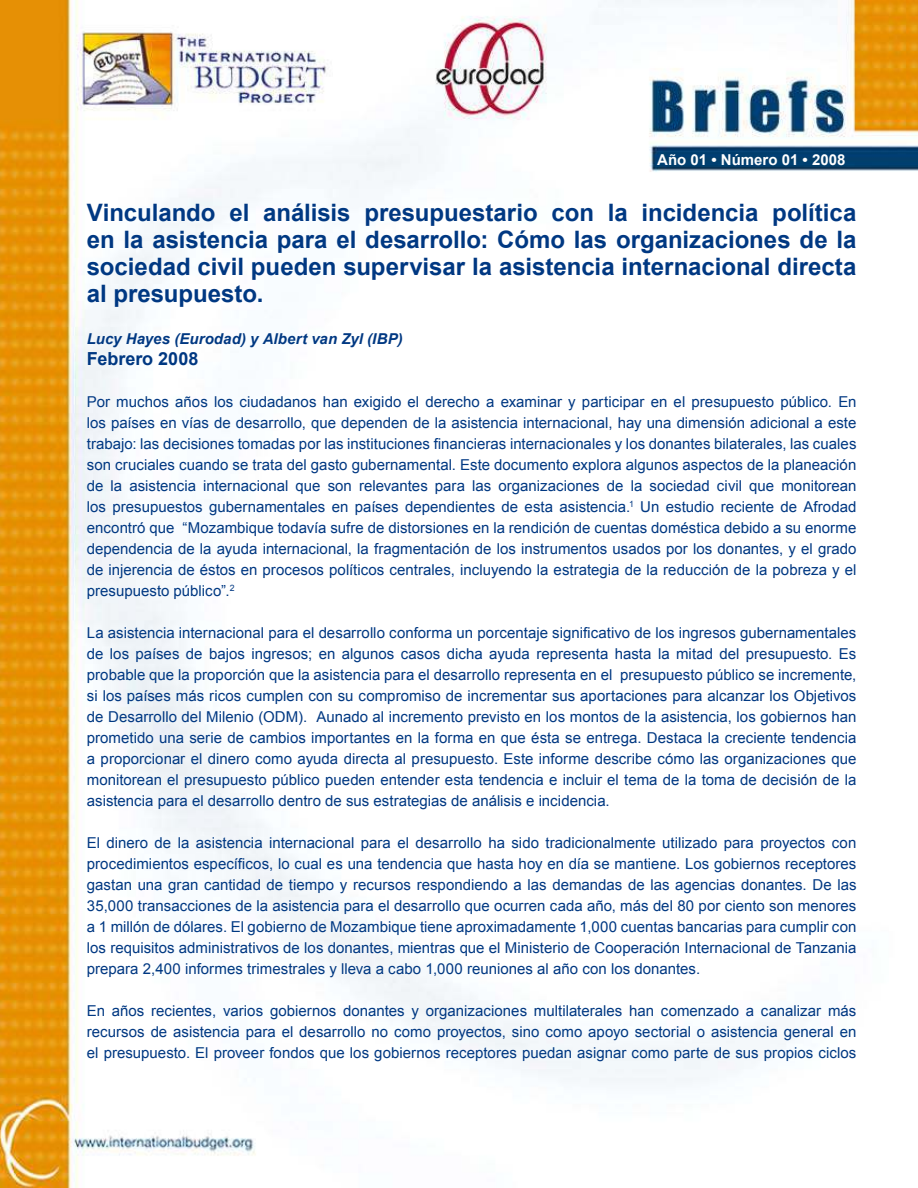
<style>
.page{position:relative;width:918px;height:1188px;background:#fff}
.page>*{position:absolute;margin:0;border:0;box-sizing:border-box;transform-origin:0 0}
.t1{font:700 24px/27px "Arial";color:#003882;text-align:justify}
.t2{font:700 18px "Arial";color:#003882}
.t3{font:15px/21px "Arial";color:#003882;text-align:justify}
.t4{font:italic 700 15px "Arial";letter-spacing:.005em;color:#003882}
.t5{font:700 15px "Arial";color:#fff}
</style>
<div class="page">
<img style="left:0;top:0;width:918px;height:1188px">
<p class="t5" style="left:657px;top:154px;width:190px">Año 01 • Número 01 • 2008</p>
<h1 class="t1" style="left:87px;top:201px;width:771px">Vinculando el análisis presupuestario con la incidencia política en la asistencia para el desarrollo: Cómo las organizaciones de la sociedad civil pueden supervisar la asistencia internacional directa al presupuesto.</h1>
<p class="t4" style="left:87px;top:333px;width:317px">Lucy Hayes (Eurodad) y Albert van Zyl (IBP)</p>
<p class="t2" style="left:87px;top:352px;width:113px">Febrero 2008</p>
<p class="t3" style="left:87px;top:393px;width:771px">Por muchos años los ciudadanos han exigido el derecho a examinar y participar en el presupuesto público. En los países en vías de desarrollo, que dependen de la asistencia internacional, hay una dimensión adicional a este trabajo: las decisiones tomadas por las instituciones financieras internacionales y los donantes bilaterales, las cuales son cruciales cuando se trata del gasto gubernamental. Este documento explora algunos aspectos de la planeación de la asistencia internacional que son relevantes para las organizaciones de la sociedad civil que monitorean los presupuestos gubernamentales en países dependientes de esta asistencia.<sup>1</sup> Un estudio reciente de Afrodad encontró que “Mozambique todavía sufre de distorsiones en la rendición de cuentas doméstica debido a su enorme dependencia de la ayuda internacional, la fragmentación de los instrumentos usados por los donantes, y el grado de injerencia de éstos en procesos políticos centrales, incluyendo la estrategia de la reducción de la pobreza y el presupuesto público”.<sup>2</sup></p>
<p class="t3" style="left:87px;top:623px;width:771px">La asistencia internacional para el desarrollo conforma un porcentaje significativo de los ingresos gubernamentales de los países de bajos ingresos; en algunos casos dicha ayuda representa hasta la mitad del presupuesto. Es probable que la proporción que la asistencia para el desarrollo representa en el presupuesto público se incremente, si los países más ricos cumplen con su compromiso de incrementar sus aportaciones para alcanzar los Objetivos de Desarrollo del Milenio (ODM). Aunado al incremento previsto en los montos de la asistencia, los gobiernos han prometido una serie de cambios importantes en la forma en que ésta se entrega. Destaca la creciente tendencia a proporcionar el dinero como ayuda directa al presupuesto. Este informe describe cómo las organizaciones que monitorean el presupuesto público pueden entender esta tendencia e incluir el tema de la toma de decisión de la asistencia para el desarrollo dentro de sus estrategias de análisis e incidencia.</p>
<p class="t3" style="left:87px;top:834px;width:771px">El dinero de la asistencia internacional para el desarrollo ha sido tradicionalmente utilizado para proyectos con procedimientos específicos, lo cual es una tendencia que hasta hoy en día se mantiene. Los gobiernos receptores gastan una gran cantidad de tiempo y recursos respondiendo a las demandas de las agencias donantes. De las 35,000 transacciones de la asistencia para el desarrollo que ocurren cada año, más del 80 por ciento son menores a 1 millón de dólares. El gobierno de Mozambique tiene aproximadamente 1,000 cuentas bancarias para cumplir con los requisitos administrativos de los donantes, mientras que el Ministerio de Cooperación Internacional de Tanzania prepara 2,400 informes trimestrales y lleva a cabo 1,000 reuniones al año con los donantes.</p>
<p class="t3" style="left:87px;top:1002px;width:771px">En años recientes, varios gobiernos donantes y organizaciones multilaterales han comenzado a canalizar más recursos de asistencia para el desarrollo no como proyectos, sino como apoyo sectorial o asistencia general en el presupuesto. El proveer fondos que los gobiernos receptores puedan asignar como parte de sus propios ciclos</p>
</div>
